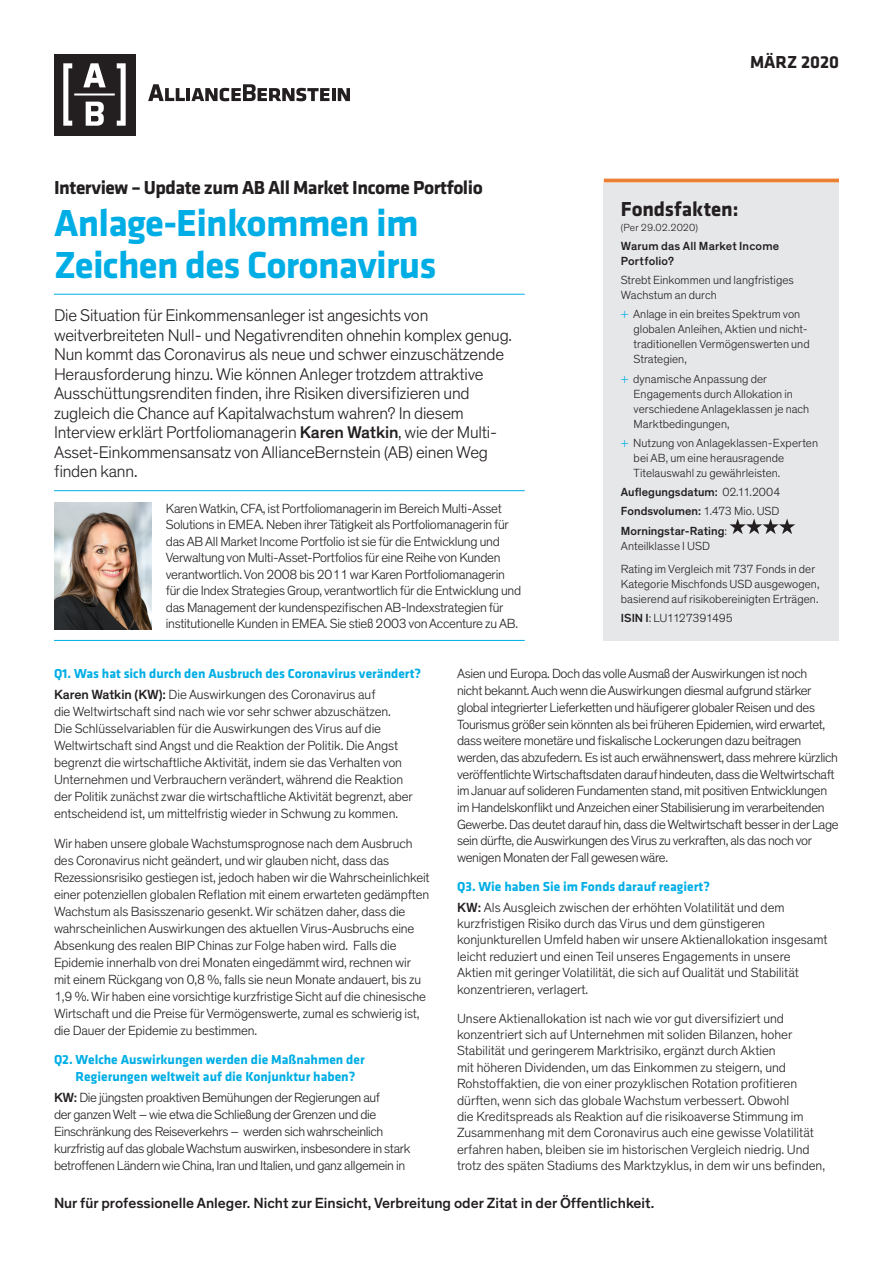
<style>
.page{position:relative;width:893px;height:1263px;background:#fff}
.page>*{position:absolute;margin:0;border:0;box-sizing:border-box;transform-origin:0 0}
.t1{font:700 39px/42px "Klavika";letter-spacing:-.02em;color:#00aee5}
.t2{font:700 21px "Klavika";letter-spacing:-.005em;color:#231f20}
.t3{font:700 19.5px "Klavika";letter-spacing:-.025em;color:#231f20}
.t4{font:700 18px "Klavika";color:#231f20}
.t5{font:300 17.25px/19.5px "Theinhardt";letter-spacing:-.01em;color:#231f20}
.t6{font:500 15px "Theinhardt";color:#231f20}
.t7{font:300 13.5px/17px "Theinhardt";letter-spacing:-.01em;color:#231f20}
.t8{font:700 13.5px/16.6px "Klavika";color:#00aee5}
.t9{font:300 12px/15px "Theinhardt";letter-spacing:.005em;color:#231f20}
.t10{font:500 12px/19.2px "Theinhardt";letter-spacing:.005em;color:#231f20}
.t11{font:300 12px "Theinhardt";letter-spacing:-.025em;color:#231f20}
.t12{font:300 10.5px "Theinhardt";letter-spacing:.01em;color:#231f20}
.s1{font-weight:500}
.s2{color:#00aee5}
.s3{font-weight:300}
</style>
<div class="page">
<div style="left:604px;top:183px;width:235px;height:457px;background:#e6e7e9"></div>
<svg style="left:729px;top:518px;width:66px;height:16px"></svg>
<svg style="left:148px;top:84px;width:37px;height:17px"></svg>
<hr style="left:186px;top:88px;width:4px;height:13px;background:#231f20">
<svg style="left:191px;top:84px;width:159px;height:17px"></svg>
<div style="left:54px;top:54px;width:81px;height:81px;background:#231f20"></div>
<svg style="left:63px;top:63px;width:63px;height:63px"></svg>
<img style="left:54px;top:503px;width:97px;height:126px">
<hr style="left:54px;top:294px;width:471px;height:1px;background:#00aee5">
<hr style="left:54px;top:640px;width:471px;height:1px;background:#00aee5">
<hr style="left:54px;top:490px;width:471px;height:1px;background:#00aee5">
<hr style="left:604px;top:179px;width:235px;height:3px;background:#ea8034">
<h3 class="t3" style="left:54px;top:174px;width:430px">Interview – Update zum AB All Market Income Portfolio</h3>
<h1 class="t1" style="left:54px;top:201px;width:384px">Anlage-Einkommen im<br>Zeichen des Coronavirus</h1>
<p class="t5" style="left:54px;top:306px;width:460px">Die Situation für Einkommensanleger ist angesichts von weitverbreiteten Null- und Negativrenditen ohnehin komplex genug.<br>Nun kommt das Coronavirus als neue und schwer einzuschätzende Herausforderung hinzu. Wie können Anleger trotzdem attraktive Ausschüttungsrenditen finden, ihre Risiken diversifizieren und zugleich die Chance auf Kapitalwachstum wahren? In diesem Interview erklärt Portfoliomanagerin <span class="s1">Karen Watkin</span>, wie der Multi-Asset-Einkommensansatz von AllianceBernstein (AB) einen Weg finden kann.</p>
<p class="t7" style="left:166px;top:500px;width:357px;line-height:16.5px">Karen Watkin, CFA, ist Portfoliomanagerin im Bereich Multi-Asset Solutions in EMEA. Neben ihrer Tätigkeit als Portfoliomanagerin für das AB All Market Income Portfolio ist sie für die Entwicklung und Verwaltung von Multi-Asset-Portfolios für eine Reihe von Kunden verantwortlich. Von 2008 bis 2011 war Karen Portfoliomanagerin für die Index Strategies Group, verantwortlich für die Entwicklung und das Management der kundenspezifischen AB-Indexstrategien für institutionelle Kunden in EMEA. Sie stieß 2003 von Accenture zu AB.</p>
<h3 class="t4" style="left:750px;top:49px;width:90px">MÄRZ 2020</h3>
<h2 class="t2" style="left:621px;top:193px;width:119px">Fondsfakten:</h2>
<p class="t12" style="left:621px;top:221px;width:79px">(Per 29.02.2020)</p>
<p class="t10" style="left:621px;top:238px;width:160px;line-height:15px">Warum das All Market Income<br>Portfolio?</p>
<p class="t9" style="left:621px;top:273px;width:175px">Strebt Einkommen und langfristiges<br>Wachstum an durch</p>
<p class="t9" style="left:634px;top:307px;width:178px;text-indent:-13px"><span class="s2">+</span> Anlage in ein breites Spektrum von globalen Anleihen, Aktien und nicht&shy;traditionellen Vermögenswerten und<br>Strategien,</p>
<p class="t9" style="left:634px;top:371px;width:177px;text-indent:-13px"><span class="s2">+</span> dynamische Anpassung der<br>Engagements durch Allokation in verschiedene Anlageklassen je nach<br>Marktbedingungen,</p>
<p class="t9" style="left:634px;top:435px;width:186px;text-indent:-13px"><span class="s2">+</span> Nutzung von Anlageklassen-Experten bei AB, um eine herausragende<br>Titelauswahl zu gewährleisten.</p>
<p class="t10" style="left:621px;top:483px;width:161px;text-align:justify">Auflegungsdatum: <span class="s3">02.11.2004<br></span>Fondsvolumen: <span class="s3">1.473 Mio. USD </span>Morningstar-Rating<span class="s3">:</span></p>
<p class="t9" style="left:621px;top:534px;width:196px;line-height:23.5px">Anteilklasse I USD<br>Rating im Vergleich mit 737 Fonds in der</p>
<p class="t9" style="left:621px;top:577px;width:200px">Kategorie Mischfonds USD ausgewogen, basierend auf risikobereinigten Erträgen.</p>
<p class="t11" style="left:621px;top:611px;width:114px"><span class="s1">ISIN I</span>: LU1127391495</p>
<p class="t8" style="left:54px;top:664px;width:369px">Q1. Was hat sich durch den Ausbruch des Coronavirus verändert?</p>
<p class="t7" style="left:54px;top:686px;width:360px"><span class="s1">Karen Watkin (KW):</span> Die Auswirkungen des Coronavirus auf<br>die Weltwirtschaft sind nach wie vor sehr schwer abzuschätzen.<br>Die Schlüsselvariablen für die Auswirkungen des Virus auf die Weltwirtschaft sind Angst und die Reaktion der Politik. Die Angst begrenzt die wirtschaftliche Aktivität, indem sie das Verhalten von Unternehmen und Verbrauchern verändert, während die Reaktion der Politik zunächst zwar die wirtschaftliche Aktivität begrenzt, aber entscheidend ist, um mittelfristig wieder in Schwung zu kommen.</p>
<p class="t7" style="left:54px;top:835px;width:377px">Wir haben unsere globale Wachstumsprognose nach dem Ausbruch des Coronavirus nicht geändert, und wir glauben nicht, dass das Rezessionsrisiko gestiegen ist, jedoch haben wir die Wahrscheinlichkeit einer potenziellen globalen Reflation mit einem erwarteten gedämpften Wachstum als Basisszenario gesenkt. Wir schätzen daher, dass die wahrscheinlichen Auswirkungen des aktuellen Virus-Ausbruchs eine Absenkung des realen BIP Chinas zur Folge haben wird. Falls die Epidemie innerhalb von drei Monaten eingedämmt wird, rechnen wir mit einem Rückgang von 0,8 %, falls sie neun Monate andauert, bis zu 1,9 %. Wir haben eine vorsichtige kurzfristige Sicht auf die chinesische Wirtschaft und die Preise für Vermögenswerte, zumal es schwierig ist, die Dauer der Epidemie zu bestimmen.</p>
<p class="t8" style="left:76px;top:1051px;width:291px;text-indent:-22px">Q2. Welche Auswirkungen werden die Maßnahmen der<br>Regierungen weltweit auf die Konjunktur haben?</p>
<p class="t7" style="left:54px;top:1089px;width:358px"><span class="s1">KW:</span> Die jüngsten proaktiven Bemühungen der Regierungen auf<br>der ganzen Welt – wie etwa die Schließung der Grenzen und die Einschränkung des Reiseverkehrs – werden sich wahrscheinlich kurzfristig auf das globale Wachstum auswirken, insbesondere in stark betroffenen Ländern wie China, Iran und Italien, und ganz allgemein in</p>
<p class="t7" style="left:457px;top:666px;width:383px">Asien und Europa. Doch das volle Ausmaß der Auswirkungen ist noch<br>nicht bekannt. Auch wenn die Auswirkungen diesmal aufgrund stärker global integrierter Lieferketten und häufigerer globaler Reisen und des Tourismus größer sein könnten als bei früheren Epidemien, wird erwartet, dass weitere monetäre und fiskalische Lockerungen dazu beitragen werden, das abzufedern. Es ist auch erwähnenswert, dass mehrere kürzlich veröffentlichte Wirtschaftsdaten darauf hindeuten, dass die Weltwirtschaft im Januar auf solideren Fundamenten stand, mit positiven Entwicklungen im Handelskonflikt und Anzeichen einer Stabilisierung im verarbeitenden Gewerbe. Das deutet darauf hin, dass die Weltwirtschaft besser in der Lage sein dürfte, die Auswirkungen des Virus zu verkraften, als das noch vor wenigen Monaten der Fall gewesen wäre.</p>
<p class="t8" style="left:457px;top:878px;width:254px">Q3. Wie haben Sie im Fonds darauf reagiert?</p>
<p class="t7" style="left:457px;top:899px;width:372px;line-height:16.4px"><span class="s1">KW:</span> Als Ausgleich zwischen der erhöhten Volatilität und dem kurzfristigen Risiko durch das Virus und dem günstigeren konjunkturellen Umfeld haben wir unsere Aktienallokation insgesamt leicht reduziert und einen Teil unseres Engagements in unsere Aktien mit geringer Volatilität, die sich auf Qualität und Stabilität konzentrieren, verlagert.</p>
<p class="t7" style="left:457px;top:1010px;width:369px;line-height:16.4px">Unsere Aktienallokation ist nach wie vor gut diversifiziert und konzentriert sich auf Unternehmen mit soliden Bilanzen, hoher Stabilität und geringerem Marktrisiko, ergänzt durch Aktien<br>mit höheren Dividenden, um das Einkommen zu steigern, und Rohstoffaktien, die von einer prozyklischen Rotation profitieren dürften, wenn sich das globale Wachstum verbessert. Obwohl<br>die Kreditspreads als Reaktion auf die risikoaverse Stimmung im Zusammenhang mit dem Coronavirus auch eine gewisse Volatilität erfahren haben, bleiben sie im historischen Vergleich niedrig. Und trotz des späten Stadiums des Marktzyklus, in dem wir uns befinden,</p>
<p class="t6" style="left:54px;top:1194px;width:602px">Nur für professionelle Anleger. Nicht zur Einsicht, Verbreitung oder Zitat in der Öffentlichkeit.</p>
</div>
